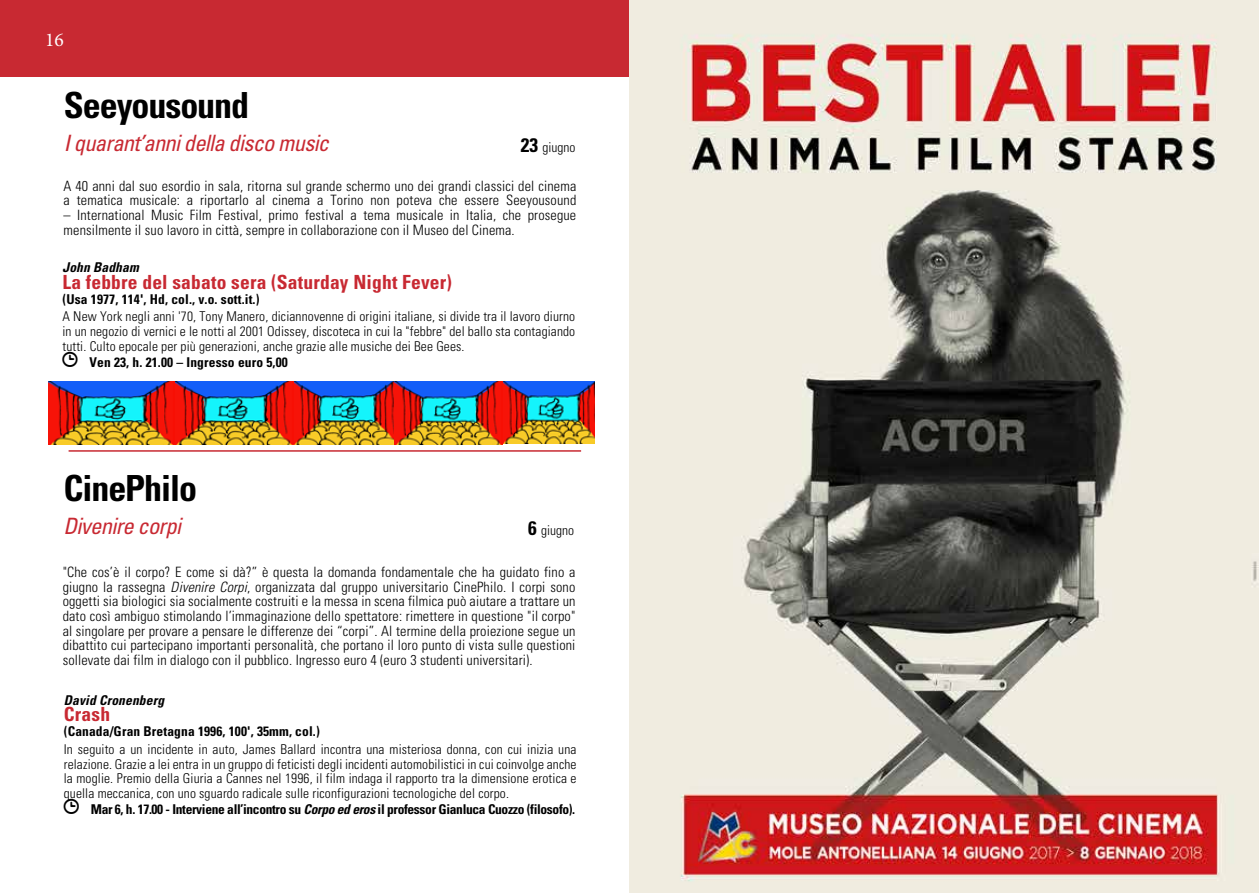
<style>
.page{position:relative;width:1259px;height:893px;background:#fff}
.page>*{position:absolute;margin:0;border:0;box-sizing:border-box;transform-origin:0 0}
.t1{font:700 condensed 36px "Univers";letter-spacing:-.03em;color:#000}
.t2{font:italic condensed 22.5px "Univers";letter-spacing:-.03em;color:#c82932}
.t3{font:700 condensed 19.5px "Univers";letter-spacing:.01em;color:#c82932}
.t4{font:19.5px "Minion Pro";color:#fff}
.t5{font:300 condensed 14.25px/14.7px "Univers";letter-spacing:.01em;color:#000}
.t6{font:300 condensed 13.5px/14.7px "Univers";letter-spacing:.01em;color:#000;text-align:justify}
.t7{font:700 condensed 13.5px "Univers";letter-spacing:.01em;color:#000}
.t8{font:700 condensed 13.5px "Univers";letter-spacing:-.025em;color:#000}
.t9{font:italic 700 condensed 13.5px "Univers";letter-spacing:.01em;color:#000}
.s1{font-weight:700;font-size:19.5px}
.s2{font-style:italic}
</style>
<div class="page">
<div style="left:0;top:0;width:1259px;height:77px;background:#c82932"></div>
<img style="left:48px;top:381px;width:546px;height:63px">
<hr style="left:69px;top:450px;width:512px;height:2px;background:#c82932">
<img style="left:629px;top:0;width:630px;height:893px">
<h3 class="t4" style="left:45px;top:26px;width:20px">16</h3>
<h1 class="t1" style="left:64px;top:83px;width:187px">Seeyousound</h1>
<h2 class="t2" style="left:64px;top:129px;width:267px">I quarant’anni della disco music</h2>
<p class="t5" style="left:64px;top:178px;width:514px">A 40 anni dal suo esordio in sala, ritorna sul grande schermo uno dei grandi classici del cinema a tematica musicale: a riportarlo al cinema a Torino non poteva che essere Seeyousound</p>
<p class="t5" style="left:64px;top:208px;width:514px">– International Music Film Festival, primo festival a tema musicale in Italia, che prosegue mensilmente il suo lavoro in città, sempre in collaborazione con il Museo del Cinema.</p>
<p class="t6" style="left:521px;top:139px;width:56px"><span class="s1">23</span> giugno</p>
<p class="t9" style="left:62px;top:259px;width:78px">John Badham</p>
<h3 class="t3" style="left:62px;top:270px;width:391px">La febbre del sabato sera (Saturday Night Fever)</h3>
<p class="t7" style="left:62px;top:290px;width:198px">(Usa 1977, 114', Hd, col., v.o. sott.it.)</p>
<p class="t6" style="left:62px;top:309px;width:514px">A New York negli anni '70, Tony Manero, diciannovenne di origini italiane, si divide tra il lavoro diurno in un negozio di vernici e le notti al 2001 Odissey, discoteca in cui la "febbre" del ballo sta contagiando tutti. Culto epocale per più generazioni, anche grazie alle musiche dei Bee Gees.</p>
<p class="t7" style="left:89px;top:354px;width:200px">Ven 23, h. 21.00 – Ingresso euro 5,00</p>
<h1 class="t1" style="left:64px;top:466px;width:135px">CinePhilo</h1>
<h2 class="t2" style="left:64px;top:512px;width:119px">Divenire corpi</h2>
<p class="t6" style="left:528px;top:523px;width:47px"><span class="s1">6</span> giugno</p>
<p class="t5" style="left:63px;top:565px;width:514px;text-align:justify">"Che cos’è il corpo? E come si dà?” è questa la domanda fondamentale che ha guidato fino a giugno la rassegna <span class="s2">Divenire Corpi</span>, organizzata dal gruppo universitario CinePhilo. I corpi sono oggetti sia biologici sia socialmente costruiti e la messa in scena filmica può aiutare a trattare un dato così ambiguo stimolando l’immaginazione dello spettatore: rimettere in questione "il corpo" al singolare per provare a pensare le differenze dei “corpi”. Al termine della proiezione segue un dibattito cui partecipano importanti personalità, che portano il loro punto di vista sulle questioni sollevate dai film in dialogo con il pubblico. Ingresso euro 4 (euro 3 studenti universitari).</p>
<p class="t9" style="left:64px;top:692px;width:102px">David Cronenberg</p>
<h3 class="t3" style="left:64px;top:702px;width:48px">Crash</h3>
<p class="t7" style="left:64px;top:723px;width:257px">(Canada/Gran Bretagna 1996, 100', 35mm, col.)</p>
<p class="t6" style="left:64px;top:742px;width:514px">In seguito a un incidente in auto, James Ballard incontra una misteriosa donna, con cui inizia una relazione. Grazie a lei entra in un gruppo di feticisti degli incidenti automobilistici in cui coinvolge anche la moglie. Premio della Giuria a Cannes nel 1996, il film indaga il rapporto tra la dimensione erotica e quella meccanica, con uno sguardo radicale sulle riconfigurazioni tecnologiche del corpo.</p>
<p class="t8" style="left:91px;top:801px;width:486px">Mar 6, h. 17.00 - Interviene all’incontro su <span class="s2">Corpo ed eros</span> il professor Gianluca Cuozzo (filosofo).</p>
</div>
